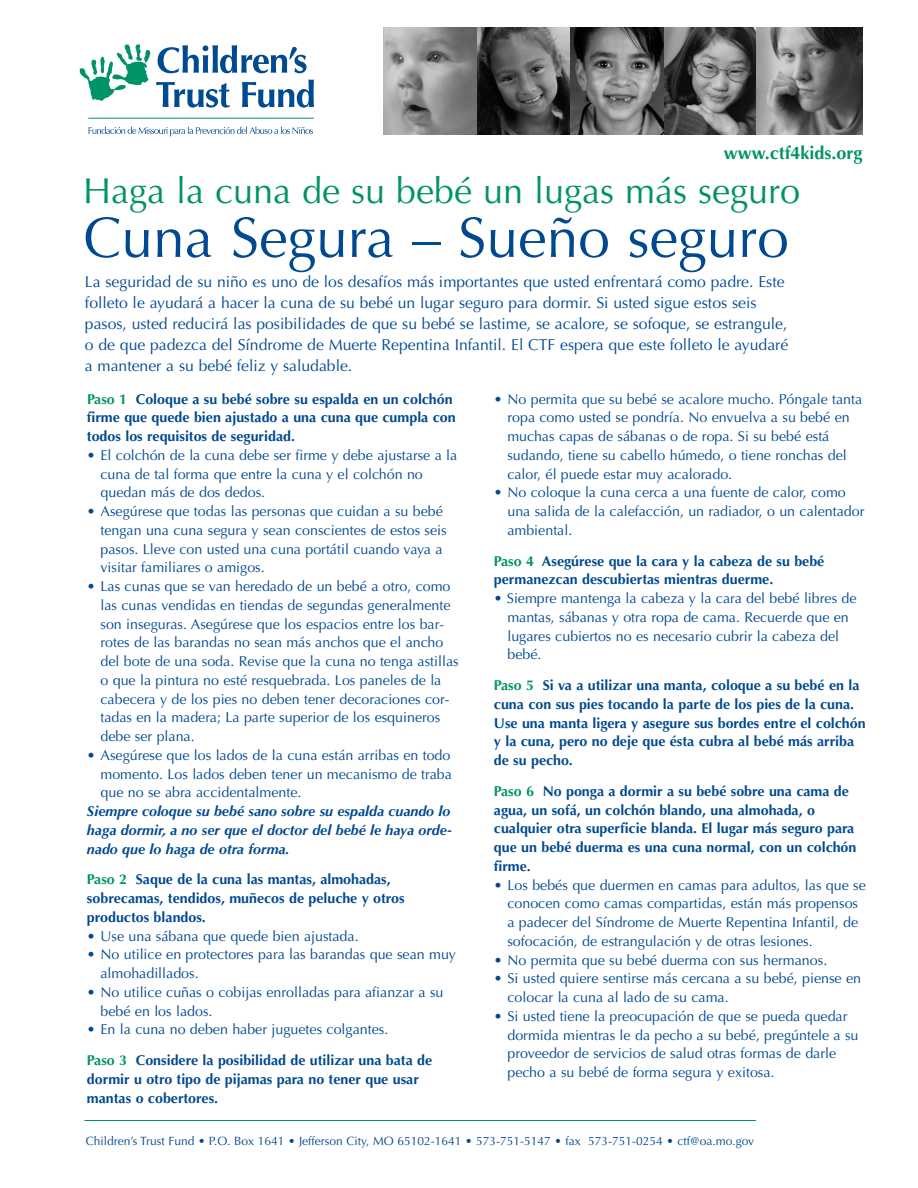
<style>
.page{position:relative;width:918px;height:1188px;background:#fff}
.page>*{position:absolute;margin:0;border:0;box-sizing:border-box;transform-origin:0 0}
.t1{font:57px "Optima";color:#004990}
.t2{font:36px "Optima";color:#009366}
.t3{font:700 18px "Optima";color:#009366}
.t4{font:15.75px/21px "Optima";color:#004990}
.t5{font:14.25px/18.8px "Optima";color:#004990}
.t6{font:700 14.25px/18.8px "Optima";color:#004990}
.t7{font:italic 700 14.25px/18.8px "Optima";color:#004990;text-align:justify}
.t8{font:12px "Optima";color:#004990}
.s1{color:#009367}
.s2{font-weight:400}
</style>
<div class="page">
<hr style="left:84px;top:1120px;width:672px;height:1px;background:#009366">
<img style="left:383px;top:27px;width:479px;height:108px">
<svg style="left:80px;top:44px;width:234px;height:64px"></svg>
<svg style="left:89px;top:127px;width:224px;height:9px"></svg>
<hr style="left:88px;top:118px;width:226px;height:1px;background:#009367">
<p class="t3" style="left:724px;top:145px;width:140px">www.ctf4kids.org</p>
<h2 class="t2" style="left:83px;top:176px;width:719px">Haga la cuna de su bebé un lugas más seguro</h2>
<h1 class="t1" style="left:83px;top:214px;width:707px">Cuna Segura – Sueño seguro</h1>
<p class="t4" style="left:85px;top:273px;width:705px">La seguridad de su niño es uno de los desafíos más importantes que usted enfrentará como padre. Este folleto le ayudará a hacer la cuna de su bebé un lugar seguro para dormir. Si usted sigue estos seis pasos, usted reducirá las posibilidades de que su bebé se lastime, se acalore, se sofoque, se estrangule, o de que padezca del Síndrome de Muerte Repentina Infantil. El CTF espera que este folleto le ayudaré a mantener a su bebé feliz y saludable.</p>
<p class="t6" style="left:87px;top:391px;width:370px"><span class="s1">Paso 1</span> Coloque a su bebé sobre su espalda en un colchón firme que quede bien ajustado a una cuna que cumpla con todos los requisitos de seguridad.</p>
<p class="t5" style="left:101px;top:447px;width:358px;text-indent:-14px">• El colchón de la cuna debe ser firme y debe ajustarse a la cuna de tal forma que entre la cuna y el colchón no quedan más de dos dedos.</p>
<p class="t5" style="left:101px;top:503px;width:348px;text-indent:-14px">• Asegúrese que todas las personas que cuidan a su bebé tengan una cuna segura y sean conscientes de estos seis pasos. Lleve con usted una cuna portátil cuando vaya a visitar familiares o amigos.</p>
<p class="t5" style="left:101px;top:578px;width:360px;text-indent:-14px">• Las cunas que se van heredado de un bebé a otro, como las cunas vendidas en tiendas de segundas generalmente son inseguras. Asegúrese que los espacios entre los bar&shy;rotes de las barandas no sean más anchos que el ancho del bote de una soda. Revise que la cuna no tenga astillas o que la pintura no esté resquebrada. Los paneles de la cabecera y de los pies no deben tener decoraciones cor&shy;tadas en la madera; La parte superior de los esquineros debe ser plana.</p>
<p class="t5" style="left:101px;top:747px;width:353px;text-align:justify;text-indent:-14px">• Asegúrese que los lados de la cuna están arribas en todo momento. Los lados deben tener un mecanismo de traba que no se abra accidentalmente.</p>
<p class="t7" style="left:87px;top:803px;width:366px">Siempre coloque su bebé sano sobre su espalda cuando lo haga dormir, a no ser que el doctor del bebé le haya orde&shy;nado que lo haga de otra forma.</p>
<p class="t6" style="left:87px;top:872px;width:319px"><span class="s1">Paso 2</span> Saque de la cuna las mantas, almohadas, sobrecamas, tendidos, muñecos de peluche y otros productos blandos.</p>
<p class="t5" style="left:87px;top:928px;width:273px">• Use una sábana que quede bien ajustada.</p>
<p class="t5" style="left:101px;top:947px;width:357px;text-indent:-14px">• No utilice en protectores para las barandas que sean muy almohadillados.</p>
<p class="t5" style="left:101px;top:984px;width:345px;text-indent:-14px">• No utilice cuñas o cobijas enrolladas para afianzar a su bebé en los lados.</p>
<p class="t6" style="left:87px;top:1016px;width:347px;line-height:30.8px"><span class="s2">• En la cuna no deben haber juguetes colgantes.<br></span><span class="s1">Paso 3</span> Considere la posibilidad de utilizar una bata de</p>
<p class="t6" style="left:87px;top:1071px;width:333px">dormir u otro tipo de pijamas para no tener que usar mantas o cobertores.</p>
<p class="t5" style="left:507px;top:391px;width:356px;text-indent:-14px">• No permita que su bebé se acalore mucho. Póngale tanta ropa como usted se pondría. No envuelva a su bebé en muchas capas de sábanas o de ropa. Si su bebé está sudando, tiene su cabello húmedo, o tiene ronchas del calor, él puede estar muy acalorado.</p>
<p class="t5" style="left:507px;top:485px;width:359px;text-indent:-14px">• No coloque la cuna cerca a una fuente de calor, como una salida de la calefacción, un radiador, o un calentador ambiental.</p>
<p class="t6" style="left:494px;top:553px;width:332px"><span class="s1">Paso 4</span> Asegúrese que la cara y la cabeza de su bebé permanezcan descubiertas mientras duerme.</p>
<p class="t5" style="left:507px;top:590px;width:351px;text-indent:-14px">• Siempre mantenga la cabeza y la cara del bebé libres de mantas, sábanas y otra ropa de cama. Recuerde que en lugares cubiertos no es necesario cubrir la cabeza del bebé.</p>
<p class="t6" style="left:494px;top:677px;width:373px"><span class="s1">Paso 5</span> Si va a utilizar una manta, coloque a su bebé en la cuna con sus pies tocando la parte de los pies de la cuna.<br>Use una manta ligera y asegure sus bordes entre el colchón y la cuna, pero no deje que ésta cubra al bebé más arriba de su pecho.</p>
<p class="t6" style="left:494px;top:783px;width:364px"><span class="s1">Paso 6</span> No ponga a dormir a su bebé sobre una cama de agua, un sofá, un colchón blando, una almohada, o cualquier otra superficie blanda. El lugar más seguro para que un bebé duerma es una cuna normal, con un colchón firme.</p>
<p class="t5" style="left:507px;top:877px;width:360px;text-indent:-14px">• Los bebés que duermen en camas para adultos, las que se conocen como camas compartidas, están más propensos a padecer del Síndrome de Muerte Repentina Infantil, de sofocación, de estrangulación y de otras lesiones.</p>
<p class="t5" style="left:494px;top:952px;width:335px">• No permita que su bebé duerma con sus hermanos.</p>
<p class="t5" style="left:507px;top:971px;width:355px;text-indent:-14px">• Si usted quiere sentirse más cercana a su bebé, piense en colocar la cuna al lado de su cama.</p>
<p class="t5" style="left:507px;top:1008px;width:353px;text-indent:-14px">• Si usted tiene la preocupación de que se pueda quedar dormida mientras le da pecho a su bebé, pregúntele a su proveedor de servicios de salud otras formas de darle pecho a su bebé de forma segura y exitosa.</p>
<p class="t8" style="left:86px;top:1135px;width:670px">Children’s Trust Fund • P.O. Box 1641 • Jefferson City, MO 65102-1641 • 573-751-5147 • fax 573-751-0254 • ctf@oa.mo.gov</p>
</div>
